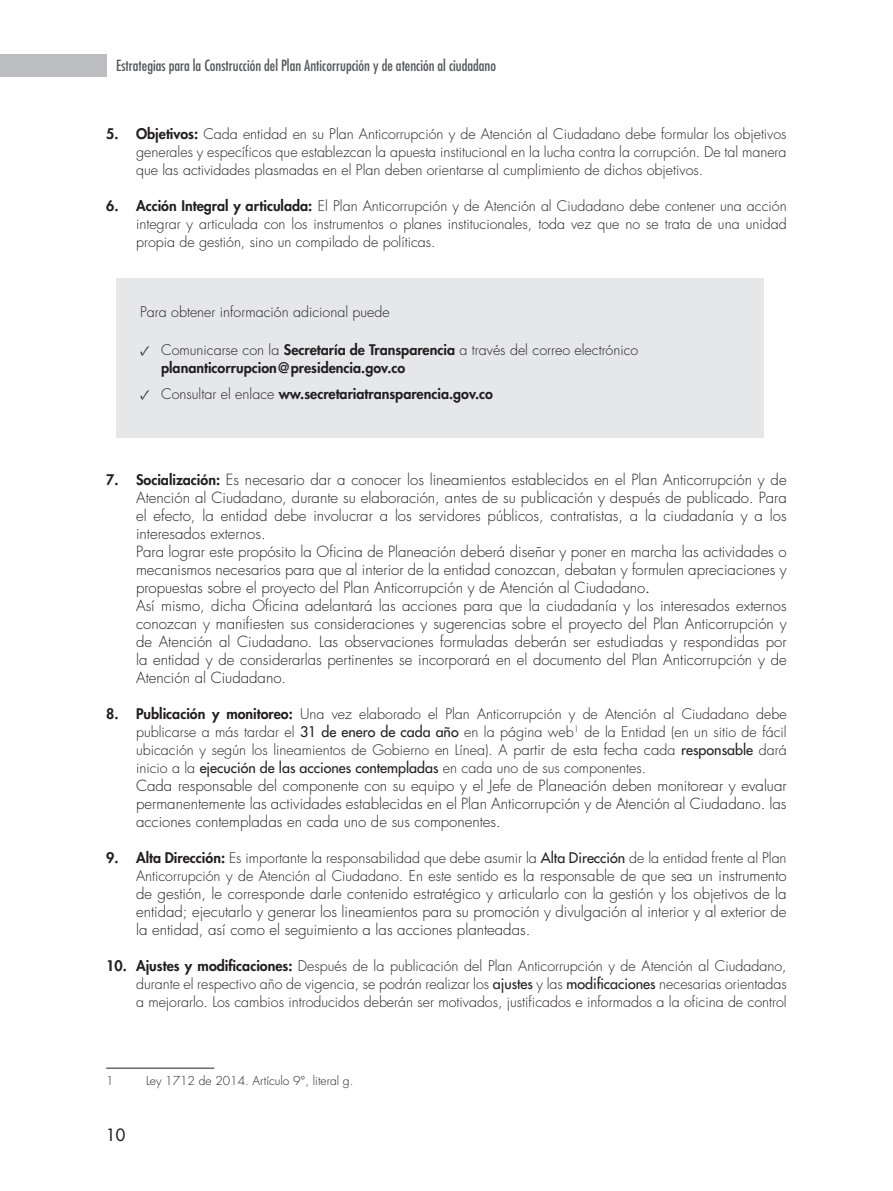
<style>
.page{position:relative;width:893px;height:1191px;background:#fff}
.page>*{position:absolute;margin:0;border:0;box-sizing:border-box;transform-origin:0 0}
.t1{font:500 16.5px "Futura Std";color:#231f20}
.t2{font:300 15px/18px "Futura Std";color:#231f20;text-align:justify}
.t3{font:condensed 15px "Futura Std";color:#57585a}
.t4{font:300 14.25px/18px "Futura Std";color:#231f20;text-align:justify}
.t5{font:800 14.25px/18px "Futura Std";color:#231f20}
.t6{font:300 12px "Futura Std";color:#231f20}
.s1{font-weight:800}
.s2{font-family:"Minion Pro";font-weight:400}
.s3{font-weight:300}
.s4{font-weight:800;font-size:14.25px}
.s5{font-weight:400;font-size:14.25px}
.s6{font-weight:500}
.s7{font-size:15px}
</style>
<div class="page">
<div style="left:0;top:54px;width:106px;height:23px;background:#bcbdc0"></div>
<hr style="left:106px;top:1067px;width:108px;height:1px;background:#231f20">
<div style="left:116px;top:279px;width:648px;height:159px;background:#e6e7e9"></div>
<p class="t3" style="left:116px;top:57px;width:381px">Estrategias para la Construcción del Plan Anticorrupción y de atención al ciudadano</p>
<p class="t4" style="left:136px;top:126px;width:652px;text-indent:-30px"><span class="s1">5. Objetivos:</span> Cada entidad en su Plan Anticorrupción y de Atención al Ciudadano debe formular los objetivos generales y específicos que establezcan la apuesta institucional en la lucha contra la corrupción. De tal manera que las actividades plasmadas en el Plan deben orientarse al cumplimiento de dichos objetivos.</p>
<p class="t4" style="left:136px;top:198px;width:652px;text-indent:-30px"><span class="s1">6. Acción Integral y articulada:</span> El Plan Anticorrupción y de Atención al Ciudadano debe contener una acción integrar y articulada con los instrumentos o planes institucionales, toda vez que no se trata de una unidad propia de gestión, sino un compilado de políticas.</p>
<p class="t4" style="left:140px;top:303px;width:251px">Para obtener información adicional puede</p>
<p class="t5" style="left:161px;top:340px;width:479px;text-indent:-21px"><span class="s2">✓</span> <span class="s3">Comunicarse con la</span> Secretaría de Transparencia <span class="s3">a través del correo electrónico </span>plananticorrupcion@presidencia.gov.co</p>
<p class="t5" style="left:140px;top:385px;width:354px"><span class="s2">✓</span> <span class="s3">Consultar el enlace</span> ww.secretariatransparencia.gov.co</p>
<p class="t2" style="left:136px;top:471px;width:652px;text-align:left;text-indent:-30px"><span class="s4">7. Socialización:</span> Es necesario dar a conocer los lineamientos establecidos en el Plan Anticorrupción y de Atención al Ciudadano, durante su elaboración, antes de su publicación y después de publicado. Para el efecto, la entidad debe involucrar a los servidores públicos, contratistas, a la ciudadanía y a los interesados externos.<br>Para lograr este propósito la Oficina de Planeación deberá diseñar y poner en marcha las actividades o mecanismos necesarios para que al interior de la entidad conozcan, debatan y formulen apreciaciones y propuestas sobre el proyecto del Plan Anticorrupción y de Atención al Ciudadano<span class="s5">.<br></span>Así mismo, dicha Oficina adelantará las acciones para que la ciudadanía y los interesados externos conozcan y manifiesten sus consideraciones y sugerencias sobre el proyecto del Plan Anticorrupción y de Atención al Ciudadano. Las observaciones formuladas deberán ser estudiadas y respondidas por la entidad y de considerarlas pertinentes se incorporará en el documento del Plan Anticorrupción y de Atención al Ciudadano.</p>
<p class="t4" style="left:136px;top:705px;width:652px;text-indent:-30px"><span class="s1">8. Publicación y monitoreo:</span> Una vez elaborado el Plan Anticorrupción y de Atención al Ciudadano debe publicarse a más tardar el <span class="s6">31 de enero de cada año</span> en la página web<sup>1</sup> de la Entidad (en un sitio de fácil ubicación y según los lineamientos de Gobierno en Línea). A p<span class="s7">artir de esta fecha ca</span>da <span class="s6">responsable</span> dará inicio a la <span class="s6">ejecución de las acciones contempladas</span> en cada uno de sus componentes.</p>
<p class="t2" style="left:136px;top:777px;width:652px">Cada responsable del componente con su equipo y el Jefe de Planeación deben monitorear y evaluar permanentemente las actividades establecidas en el Plan Anticorrupción y de Atención al Ciudadano. las acciones contempladas en cada uno de sus componentes.</p>
<p class="t4" style="left:106px;top:849px;width:682px;text-align:right"><span class="s1">9. Alta Dirección:</span> Es importante la responsabilidad que debe asumir la <span class="s6">Alta Dirección</span> de la entidad frente al Plan<br>Anticorrupción y de Atención al Ciudadano. En este sentido <span class="s7">es la responsable de que sea un instrumento</span></p>
<p class="t2" style="left:136px;top:885px;width:652px">de gestión, le corresponde darle contenido estratégico y articularlo con la gestión y los objetivos de la entidad; ejecutarlo y generar los lineamientos para su promoción y divulgación al interior y al exterior de la entidad, así como el seguimiento a las acciones planteadas.</p>
<p class="t4" style="left:136px;top:957px;width:652px;text-indent:-30px"><span class="s1">10. Ajustes y modificaciones:</span> Después de la publicación del Plan Anticorrupción y de Atención al Ciudadano, durante el respectivo año de vigencia, se podrán realizar los <span class="s6">ajustes</span> y las <span class="s6">modificaciones</span> necesarias orientadas a mejorarlo. Los cambios introducidos deberán ser motivados, justificados e informados a la oficina de control</p>
<p class="t6" style="left:106px;top:1073px;width:9px">1</p>
<p class="t6" style="left:146px;top:1073px;width:209px">Ley 1712 de 2014. Artículo 9°, literal g.</p>
<p class="t1" style="left:106px;top:1124px;width:21px">10</p>
</div>
